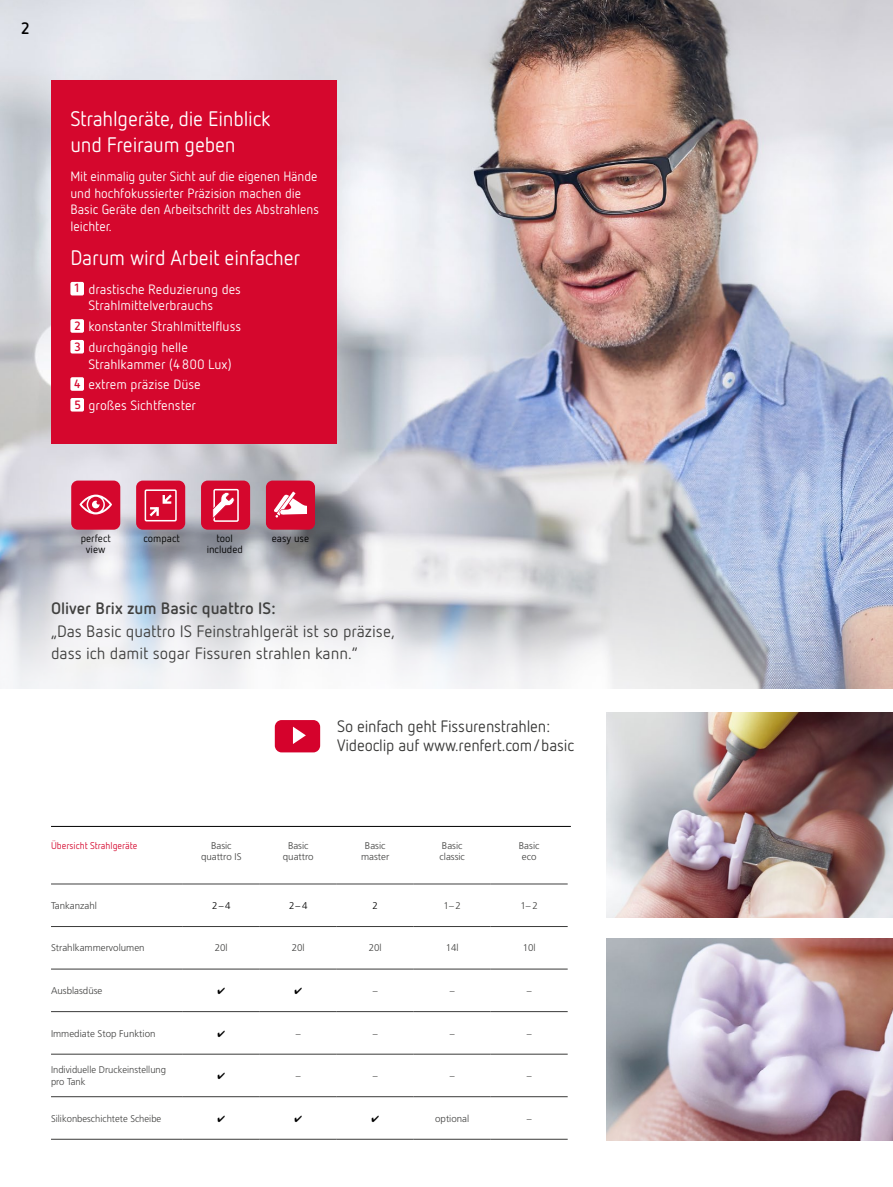
<style>
.page{position:relative;width:893px;height:1187px;background:#fff}
.page>*{position:absolute;margin:0;border:0;box-sizing:border-box;transform-origin:0 0}
.t1{font:21px/25.5px "Netto Pro";letter-spacing:-.01em;color:#fff}
.t2{font:16.5px/22.5px "Netto Pro";color:#40403f}
.t3{font:16.5px/19.5px "Netto Pro";letter-spacing:-.01em;color:#393938}
.t4{font:700 16.5px "Netto Pro";color:#40403f}
.t5{font:700 16.5px "Netto Pro";color:#000}
.t6{font:13.5px/16.5px "Netto Pro";color:#fff}
.t7{font:10.5px/10.5px "Netto Pro";color:#000;text-align:center}
.t8{font:300 9.75px/11.2px "Frutiger LT Std";color:#40403f;text-align:center}
.t9{font:9.75px "Netto Pro";color:#d5072d}
.t10{font:300 9.75px "Frutiger LT Std";color:#000}
.s1{font-weight:700;font-size:12px;color:#d5072d}
</style>
<div class="page">
<hr style="left:51px;top:883px;width:132px;height:1px;background:#40403f">
<hr style="left:183px;top:883px;width:77px;height:1px;background:#40403f">
<hr style="left:260px;top:883px;width:77px;height:1px;background:#40403f">
<hr style="left:337px;top:883px;width:77px;height:1px;background:#40403f">
<hr style="left:414px;top:883px;width:77px;height:1px;background:#40403f">
<hr style="left:491px;top:883px;width:77px;height:1px;background:#40403f">
<hr style="left:51px;top:926px;width:132px;height:1px;background:#3a3a39">
<hr style="left:183px;top:926px;width:77px;height:1px;background:#3a3a39">
<hr style="left:260px;top:926px;width:77px;height:1px;background:#3a3a39">
<hr style="left:337px;top:926px;width:77px;height:1px;background:#3a3a39">
<hr style="left:414px;top:926px;width:77px;height:1px;background:#3a3a39">
<hr style="left:491px;top:926px;width:77px;height:1px;background:#3a3a39">
<hr style="left:51px;top:968px;width:132px;height:1px;background:#3a3a39">
<hr style="left:183px;top:968px;width:77px;height:1px;background:#3a3a39">
<hr style="left:260px;top:968px;width:77px;height:1px;background:#3a3a39">
<hr style="left:337px;top:968px;width:77px;height:1px;background:#3a3a39">
<hr style="left:414px;top:968px;width:77px;height:1px;background:#3a3a39">
<hr style="left:491px;top:968px;width:77px;height:1px;background:#3a3a39">
<hr style="left:51px;top:1011px;width:132px;height:1px;background:#3a3a39">
<hr style="left:183px;top:1011px;width:77px;height:1px;background:#3a3a39">
<hr style="left:260px;top:1011px;width:77px;height:1px;background:#3a3a39">
<hr style="left:337px;top:1011px;width:77px;height:1px;background:#3a3a39">
<hr style="left:414px;top:1011px;width:77px;height:1px;background:#3a3a39">
<hr style="left:491px;top:1011px;width:77px;height:1px;background:#3a3a39">
<hr style="left:51px;top:1053px;width:132px;height:1px;background:#3a3a39">
<hr style="left:183px;top:1053px;width:77px;height:1px;background:#3a3a39">
<hr style="left:260px;top:1053px;width:77px;height:1px;background:#3a3a39">
<hr style="left:337px;top:1053px;width:77px;height:1px;background:#3a3a39">
<hr style="left:414px;top:1053px;width:77px;height:1px;background:#3a3a39">
<hr style="left:491px;top:1053px;width:77px;height:1px;background:#3a3a39">
<hr style="left:51px;top:1096px;width:132px;height:1px;background:#3a3a39">
<hr style="left:183px;top:1096px;width:77px;height:1px;background:#3a3a39">
<hr style="left:260px;top:1096px;width:77px;height:1px;background:#3a3a39">
<hr style="left:337px;top:1096px;width:77px;height:1px;background:#3a3a39">
<hr style="left:414px;top:1096px;width:77px;height:1px;background:#3a3a39">
<hr style="left:491px;top:1096px;width:77px;height:1px;background:#3a3a39">
<hr style="left:51px;top:1138px;width:132px;height:1px;background:#3a3a39">
<hr style="left:183px;top:1138px;width:77px;height:1px;background:#3a3a39">
<hr style="left:260px;top:1138px;width:77px;height:1px;background:#3a3a39">
<hr style="left:337px;top:1138px;width:77px;height:1px;background:#3a3a39">
<hr style="left:414px;top:1138px;width:77px;height:1px;background:#3a3a39">
<hr style="left:491px;top:1138px;width:77px;height:1px;background:#3a3a39">
<img style="left:0;top:0;width:893px;height:444px">
<svg style="left:0;top:444px;width:893px;height:245px"></svg>
<img style="left:606px;top:938px;width:287px;height:202px">
<img style="left:606px;top:712px;width:287px;height:205px">
<hr style="left:51px;top:826px;width:520px;height:1px;background:#000">
<svg style="left:275px;top:720px;width:45px;height:32px"></svg>
<div style="left:51px;top:81px;width:286px;height:363px;background:#d5072d"></div>
<div style="left:70px;top:282px;width:14px;height:13px;background:#fff;border-radius:2px"></div>
<div style="left:70px;top:319px;width:14px;height:14px;background:#fff;border-radius:2px"></div>
<div style="left:70px;top:340px;width:14px;height:13px;background:#fff;border-radius:2px"></div>
<div style="left:70px;top:377px;width:14px;height:14px;background:#fff;border-radius:2px"></div>
<div style="left:70px;top:398px;width:14px;height:13px;background:#fff;border-radius:2px"></div>
<div style="left:71px;top:480px;width:49px;height:49px;background:#d5072d;border-radius:7px"></div>
<svg style="left:80px;top:494px;width:32px;height:20px"></svg>
<div style="left:136px;top:480px;width:49px;height:49px;background:#d5072d;border-radius:7px"></div>
<div style="left:145px;top:489px;width:32px;height:32px;border:2px solid #fff"></div>
<svg style="left:147px;top:492px;width:27px;height:27px"></svg>
<div style="left:201px;top:480px;width:49px;height:49px;background:#d5072d;border-radius:7px"></div>
<div style="left:213px;top:489px;width:26px;height:33px;border:2px solid #fff"></div>
<svg style="left:212px;top:492px;width:23px;height:27px"></svg>
<div style="left:266px;top:480px;width:49px;height:49px;background:#d5072d;border-radius:7px"></div>
<svg style="left:274px;top:491px;width:33px;height:26px"></svg>
<p class="t5" style="left:21px;top:17px;width:10px">2</p>
<h1 class="t1" style="left:70px;top:105px;width:201px">Strahlgeräte, die Einblick und Freiraum geben</h1>
<p class="t6" style="left:70px;top:168px;width:250px">Mit einmalig guter Sicht auf die eigenen Hände und hochfokussierter Präzision machen die Basic Geräte den Arbeitschritt des Abstrahlens leichter.</p>
<h1 class="t1" style="left:70px;top:244px;width:231px">Darum wird Arbeit einfacher</h1>
<p class="t6" style="left:88px;top:280px;width:154px;text-indent:-14px"><span class="s1">1</span> drastische Reduzierung des<br>Strahlmittelverbrauchs</p>
<p class="t6" style="left:75px;top:316px;width:168px;line-height:20.7px"><span class="s1">2</span> konstanter Strahlmittelfluss<br><span class="s1">3</span> durchgängig helle</p>
<p class="t6" style="left:74px;top:353px;width:159px;line-height:20.7px;text-indent:14px">Strahlkammer (4800 Lux)<br><span class="s1">4</span> extrem präzise Düse<br><span class="s1">5</span> großes Sichtfenster</p>
<p class="t7" style="left:81px;top:532px;width:32px">perfect view</p>
<p class="t7" style="left:144px;top:532px;width:38px">compact</p>
<p class="t7" style="left:217px;top:532px;width:18px">tool</p>
<p class="t7" style="left:272px;top:532px;width:39px">easy use</p>
<p class="t7" style="left:207px;top:543px;width:38px">included</p>
<p class="t4" style="left:51px;top:597px;width:226px">Oliver Brix zum Basic quattro IS:</p>
<p class="t2" style="left:51px;top:619px;width:345px">„Das Basic quattro IS Feinstrahlgerät ist so präzise, dass ich damit sogar Fissuren strahlen kann.“</p>
<p class="t3" style="left:337px;top:715px;width:238px">So einfach geht Fissurenstrahlen:<br>Videoclip auf www.renfert.com/basic</p>
<p class="t9" style="left:51px;top:839px;width:88px">Übersicht Strahlgeräte</p>
<p class="t8" style="left:201px;top:839px;width:42px">Basic quattro IS</p>
<p class="t8" style="left:283px;top:839px;width:32px">Basic quattro</p>
<p class="t8" style="left:361px;top:839px;width:30px">Basic master</p>
<p class="t8" style="left:439px;top:839px;width:27px;text-align:left">Basic classic</p>
<p class="t8" style="left:519px;top:839px;width:22px">Basic eco</p>
<p class="t8" style="left:51px;top:900px;width:48px">Tankanzahl</p>
<p class="t10" style="left:212px;top:900px;width:20px">2–4</p>
<p class="t10" style="left:289px;top:900px;width:20px">2–4</p>
<p class="t10" style="left:373px;top:900px;width:7px">2</p>
<p class="t8" style="left:443px;top:900px;width:19px">1–2</p>
<p class="t8" style="left:520px;top:900px;width:19px">1–2</p>
<p class="t8" style="left:51px;top:942px;width:95px">Strahlkammervolumen</p>
<p class="t8" style="left:215px;top:942px;width:15px">20l</p>
<p class="t8" style="left:292px;top:942px;width:15px">20l</p>
<p class="t8" style="left:369px;top:942px;width:15px">20l</p>
<p class="t8" style="left:446px;top:942px;width:15px">14l</p>
<p class="t8" style="left:523px;top:942px;width:15px">10l</p>
<p class="t8" style="left:51px;top:985px;width:53px">Ausblasdüse</p>
<p class="t8" style="left:373px;top:985px;width:6px">–</p>
<p class="t8" style="left:450px;top:985px;width:6px">–</p>
<p class="t8" style="left:527px;top:985px;width:6px">–</p>
<p class="t8" style="left:51px;top:1027px;width:106px">Immediate Stop Funktion</p>
<p class="t8" style="left:51px;top:1064px;width:117px;line-height:11.7px;text-align:left">Individuelle Druckeinstellung pro Tank</p>
<p class="t8" style="left:296px;top:1070px;width:6px">–</p>
<p class="t8" style="left:373px;top:1070px;width:6px">–</p>
<p class="t8" style="left:450px;top:1070px;width:6px">–</p>
<p class="t8" style="left:527px;top:1070px;width:6px">–</p>
<p class="t8" style="left:51px;top:1112px;width:112px">Silikonbeschichtete Scheibe</p>
<p class="t8" style="left:435px;top:1112px;width:36px">optional</p>
</div>
